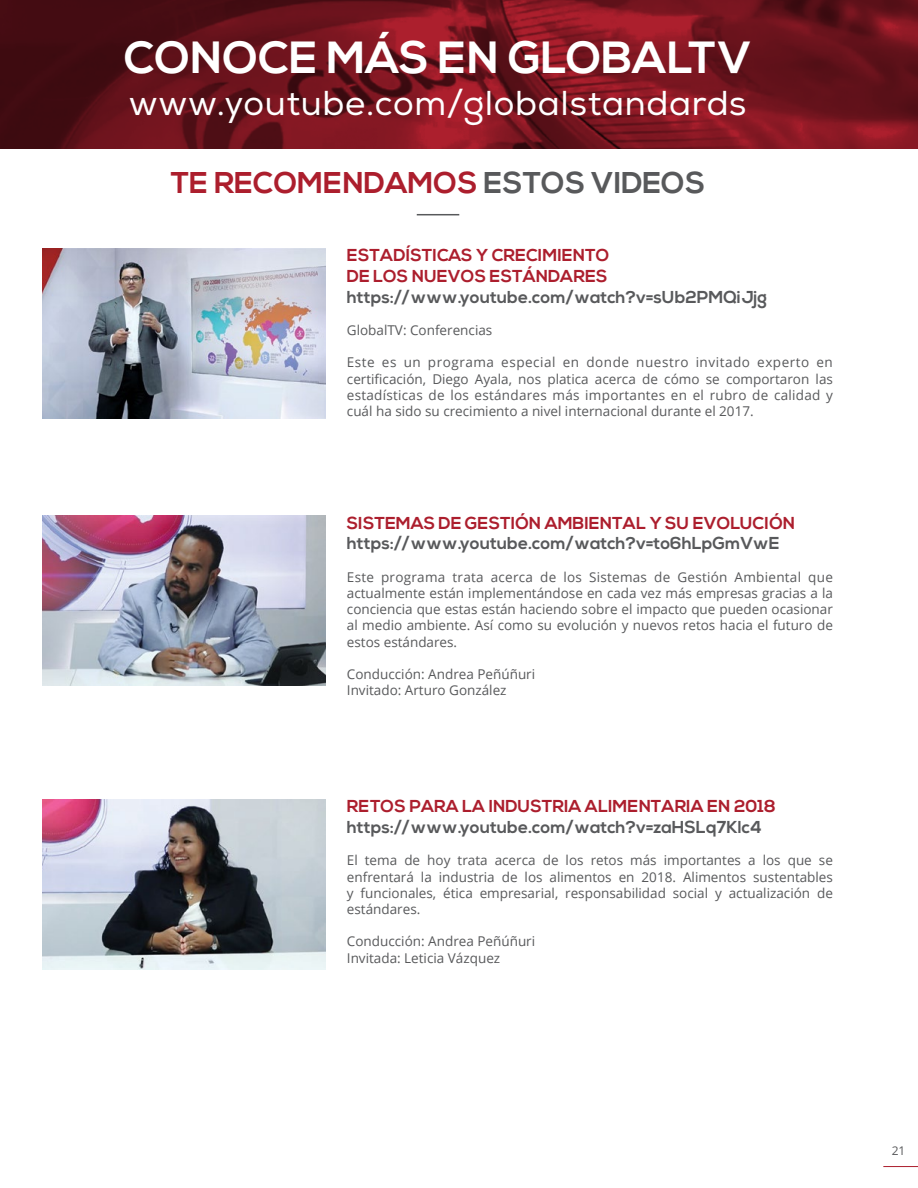
<style>
.page{position:relative;width:918px;height:1188px;background:#fff}
.page>*{position:absolute;margin:0;border:0;box-sizing:border-box;transform-origin:0 0}
.t1{font:700 45px "Nexa";color:#fff}
.t2{font:34.5px "Nexa";letter-spacing:.02em;color:#fff}
.t3{font:700 30px "Nexa";color:#ac1e2d}
.t4{font:700 17.25px "Nexa";color:#58595b}
.t5{font:700 17.25px/20.7px "Nexa";color:#ac1e2d}
.t6{font:13.5px/16.2px "Open Sans";color:#58595b;text-align:justify}
.t7{font:12px "Open Sans";color:#58595b}
.s1{color:#58595b}
</style>
<div class="page">
<hr style="left:883px;top:1166px;width:35px;height:1px;background:#ac1e2d">
<svg style="left:0;top:0;width:918px;height:149px;background:#6c131c"></svg>
<img style="left:43px;top:248px;width:282px;height:170px">
<img style="left:43px;top:516px;width:282px;height:170px">
<img style="left:43px;top:799px;width:282px;height:170px">
<hr style="left:417px;top:214px;width:42px;height:1px;background:#58595b">
<h1 class="t1" style="left:124px;top:32px;width:629px">CONOCE MÁS EN GLOBALTV</h1>
<h2 class="t2" style="left:129px;top:83px;width:619px">www.youtube.com/globalstandards</h2>
<h3 class="t3" style="left:171px;top:165px;width:536px">TE RECOMENDAMOS <span class="s1">ESTOS VIDEOS</span></h3>
<p class="t5" style="left:347px;top:246px;width:264px">ESTADÍSTICAS Y CRECIMIENTO<br>DE LOS NUEVOS ESTÁNDARES</p>
<p class="t4" style="left:347px;top:287px;width:422px">https://www.youtube.com/watch?v=sUb2PMQiJjg</p>
<p class="t6" style="left:347px;top:323px;width:147px">GlobalTV: Conferencias</p>
<p class="t6" style="left:347px;top:356px;width:488px">Este es un programa especial en donde nuestro invitado experto en certificación, Diego Ayala, nos platica acerca de cómo se comportaron las estadísticas de los estándares más importantes en el rubro de calidad y cuál ha sido su crecimiento a nivel internacional durante el 2017.</p>
<p class="t5" style="left:347px;top:513px;width:450px">SISTEMAS DE GESTIÓN AMBIENTAL Y SU EVOLUCIÓN</p>
<p class="t4" style="left:347px;top:534px;width:434px">https://www.youtube.com/watch?v=to6hLpGmVwE</p>
<p class="t6" style="left:347px;top:570px;width:488px">Este programa trata acerca de los Sistemas de Gestión Ambiental que actualmente están implementándose en cada vez más empresas gracias a la conciencia que estas están haciendo sobre el impacto que pueden ocasionar al medio ambiente. Así como su evolución y nuevos retos hacia el futuro de estos estándares.</p>
<p class="t6" style="left:347px;top:667px;width:190px">Conducción: Andrea Peñúñuri<br>Invitado: Arturo González</p>
<p class="t5" style="left:347px;top:797px;width:430px">RETOS PARA LA INDUSTRIA ALIMENTARIA EN 2018</p>
<p class="t4" style="left:347px;top:817px;width:416px">https://www.youtube.com/watch?v=zaHSLq7Klc4</p>
<p class="t6" style="left:347px;top:852px;width:488px">El tema de hoy trata acerca de los retos más importantes a los que se enfrentará la industria de los alimentos en 2018. Alimentos sustentables y funcionales, ética empresarial, responsabilidad social y actualización de estándares.</p>
<p class="t6" style="left:347px;top:935px;width:190px">Conducción: Andrea Peñúñuri<br>Invitada: Leticia Vázquez</p>
<p class="t7" style="left:892px;top:1145px;width:15px">21</p>
</div>
